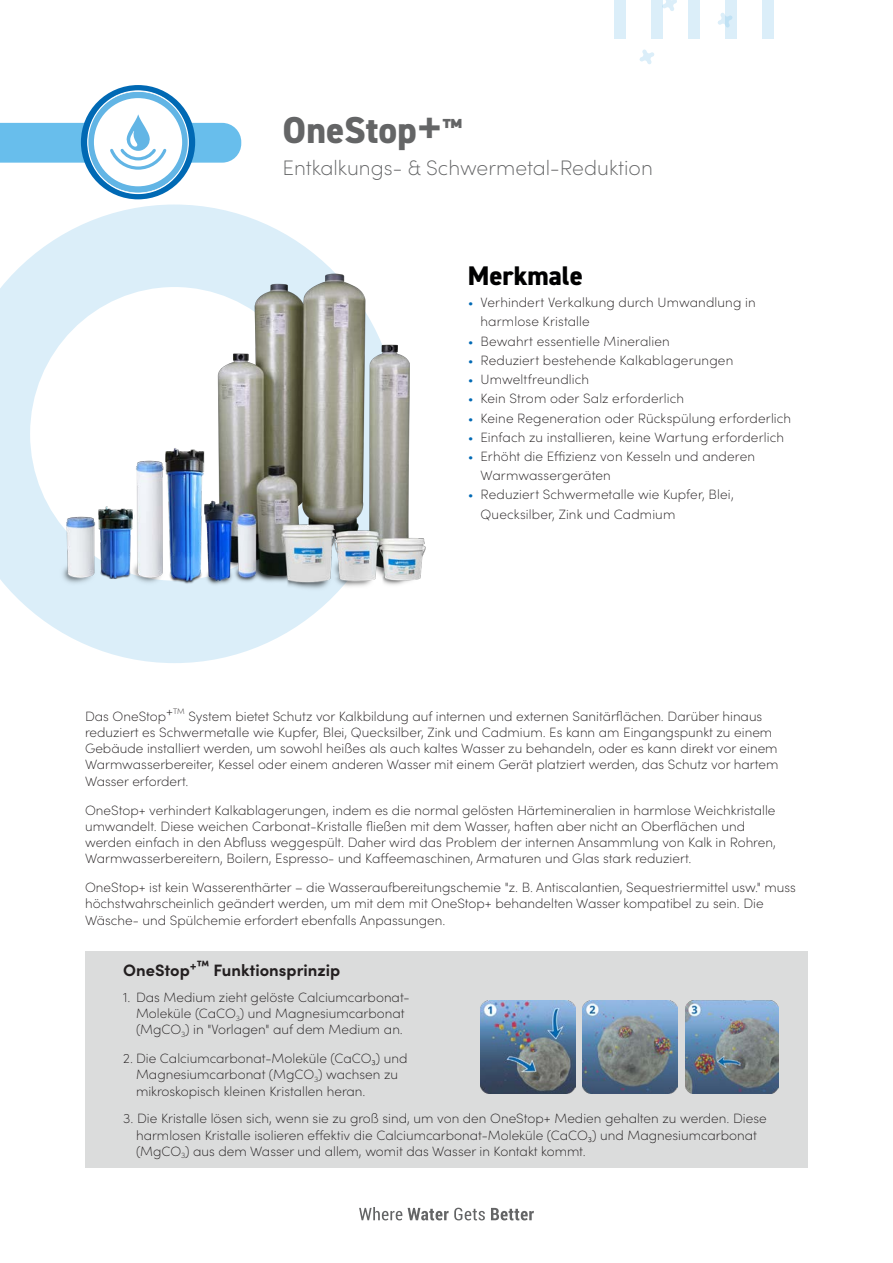
<style>
.page{position:relative;width:893px;height:1263px;background:#fff}
.page>*{position:absolute;margin:0;border:0;box-sizing:border-box;transform-origin:0 0}
.Tank_Name{font:800 37.5px "DIN2014";color:#646566}
.Sub_Headings{font:800 27px "DIN2014";color:#000001}
.Tank_Name-2{font:800 21.9px "DIN2014";color:#646566}
.Tank_Name-3{font:200 21px "Sofia Pro";color:#646566}
.TextHeader3{font:700 16.5px "Sofia Pro";color:#231f20}
.Small_Text__9_pt__nu{font:200 13.5px/16.2px "Sofia Pro";color:#231f20}
.s1{font-family:"Sofia Pro";font-weight:700;font-size:49.5px}
.s2{color:#0069b4}
</style>
<div class="page">
<svg style="left:359px;top:1207px;width:43px;height:13px"></svg>
<svg style="left:408px;top:1208px;width:77px;height:12px"></svg>
<svg style="left:491px;top:1208px;width:43px;height:12px"></svg>
<svg style="left:81px;top:85px;width:114px;height:114px"></svg>
<svg style="left:0;top:92px;width:241px;height:101px"></svg>
<svg style="left:614px;top:0;width:160px;height:64px"></svg>
<div style="left:615px;top:0;width:11px;height:38px;background:#dbeef9"></div>
<div style="left:651px;top:0;width:12px;height:38px;background:#dbeef9"></div>
<div style="left:688px;top:0;width:12px;height:38px;background:#dbeef9"></div>
<svg style="left:725px;top:0;width:12px;height:38px"></svg>
<div style="left:762px;top:0;width:12px;height:38px;background:#dbeef9"></div>
<svg style="left:0;top:204px;width:336px;height:459px;fill:#dbeef9"></svg>
<div style="left:85px;top:951px;width:723px;height:217px;background:#dbdcdc"></div>
<img style="left:481px;top:1000px;width:94px;height:93px">
<img style="left:583px;top:1000px;width:95px;height:93px">
<img style="left:685px;top:1000px;width:94px;height:93px">
<img style="left:26px;top:264px;width:400px;height:329px">
<p class="Tank_Name" style="left:283px;top:105px;width:161px">OneStop<span class="s1">+</span></p>
<p class="Tank_Name-2" style="left:442px;top:112px;width:22px">™</p>
<p class="Tank_Name-3" style="left:283px;top:153px;width:372px">Entkalkungs- &amp; Schwermetal-Reduktion</p>
<p class="Sub_Headings" style="left:468px;top:258px;width:117px">Merkmale</p>
<p class="Small_Text__9_pt__nu" style="left:480px;top:292px;width:277px;line-height:19.2px;text-indent:-13px"><span class="s2">•</span> Verhindert Verkalkung durch Umwandlung in harmlose Kristalle</p>
<p class="Small_Text__9_pt__nu" style="left:468px;top:332px;width:204px"><span class="s2">•</span> Bewahrt essentielle Mineralien</p>
<p class="Small_Text__9_pt__nu" style="left:468px;top:351px;width:267px"><span class="s2">•</span> Reduziert bestehende Kalkablagerungen</p>
<p class="Small_Text__9_pt__nu" style="left:468px;top:370px;width:123px"><span class="s2">•</span> Umweltfreundlich</p>
<p class="Small_Text__9_pt__nu" style="left:468px;top:390px;width:218px"><span class="s2">•</span> Kein Strom oder Salz erforderlich</p>
<p class="Small_Text__9_pt__nu" style="left:468px;top:409px;width:325px"><span class="s2">•</span> Keine Regeneration oder Rückspülung erforderlich</p>
<p class="Small_Text__9_pt__nu" style="left:468px;top:428px;width:318px"><span class="s2">•</span> Einfach zu installieren, keine Wartung erforderlich</p>
<p class="Small_Text__9_pt__nu" style="left:480px;top:446px;width:276px;line-height:19.2px;text-indent:-13px"><span class="s2">•</span> Erhöht die Effizienz von Kesseln und anderen<br>Warmwassergeräten</p>
<p class="Small_Text__9_pt__nu" style="left:480px;top:484px;width:255px;line-height:19.2px;text-indent:-13px"><span class="s2">•</span> Reduziert Schwermetalle wie Kupfer, Blei,<br>Quecksilber, Zink und Cadmium</p>
<p class="Small_Text__9_pt__nu" style="left:85px;top:707px;width:695px">Das OneStop+<sup>TM</sup> System bietet Schutz vor Kalkbildung auf internen und externen Sanitärflächen. Darüber hinaus reduziert es Schwermetalle wie Kupfer, Blei, Quecksilber, Zink und Cadmium. Es kann am Eingangspunkt zu einem Gebäude installiert werden, um sowohl heißes als auch kaltes Wasser zu behandeln, oder es kann direkt vor einem Warmwasserbereiter, Kessel oder einem anderen Wasser mit einem Gerät platziert werden, das Schutz vor hartem Wasser erfordert.</p>
<p class="Small_Text__9_pt__nu" style="left:85px;top:801px;width:692px">OneStop+ verhindert Kalkablagerungen, indem es die normal gelösten Härtemineralien in harmlose Weichkristalle umwandelt. Diese weichen Carbonat-Kristalle fließen mit dem Wasser, haften aber nicht an Oberflächen und werden einfach in den Abfluss weggespült. Daher wird das Problem der internen Ansammlung von Kalk in Rohren, Warmwasserbereitern, Boilern, Espresso- und Kaffeemaschinen, Armaturen und Glas stark reduziert.</p>
<p class="Small_Text__9_pt__nu" style="left:85px;top:878px;width:712px">OneStop+ ist kein Wasserenthärter – die Wasseraufbereitungschemie "z. B. Antiscalantien, Sequestriermittel usw." muss höchstwahrscheinlich geändert werden, um mit dem mit OneStop+ behandelten Wasser kompatibel zu sein. Die<br>Wäsche- und Spülchemie erfordert ebenfalls Anpassungen.</p>
<p class="TextHeader3" style="left:123px;top:957px;width:218px">OneStop<sup>+™</sup> Funktionsprinzip</p>
<p class="Small_Text__9_pt__nu" style="left:123px;top:988px;width:288px;text-align:center">1. Das Medium zieht gelöste Calciumcarbonat-<br>Moleküle (CaCO<sub>3</sub>) und Magnesiumcarbonat (MgCO<sub>3</sub>) in "Vorlagen" auf dem Medium an.</p>
<p class="Small_Text__9_pt__nu" style="left:136px;top:1049px;width:273px;text-indent:-13px">2. Die Calciumcarbonat-Moleküle (CaCO3) und<br>Magnesiumcarbonat (MgCO<sub>3</sub>) wachsen zu mikroskopisch kleinen Kristallen heran.</p>
<p class="Small_Text__9_pt__nu" style="left:136px;top:1110px;width:632px;text-indent:-13px">3. Die Kristalle lösen sich, wenn sie zu groß sind, um von den OneStop+ Medien gehalten zu werden. Diese harmlosen Kristalle isolieren effektiv die Calciumcarbonat-Moleküle (CaCO3) und Magnesiumcarbonat (MgCO<sub>3</sub>) aus dem Wasser und allem, womit das Wasser in Kontakt kommt.</p>
</div>
